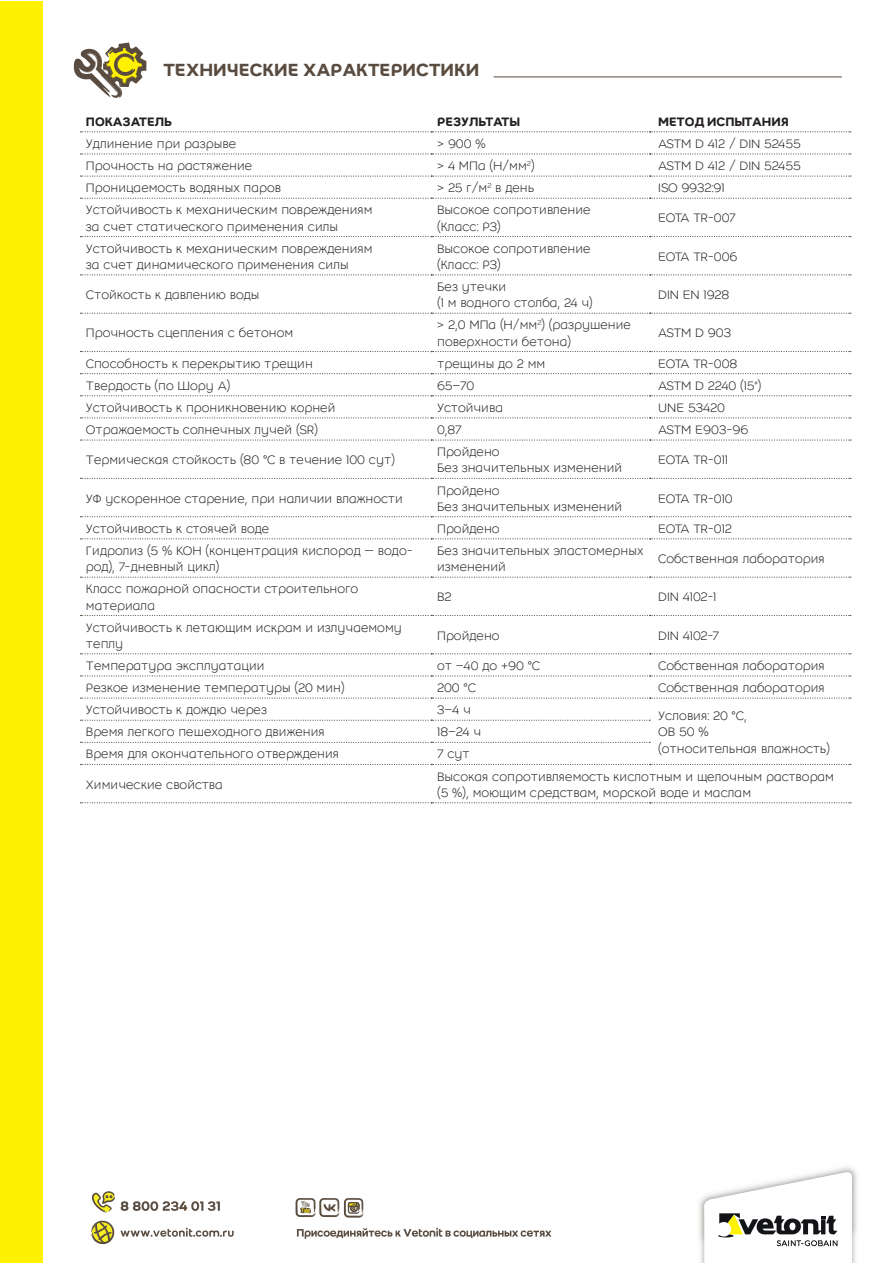
<style>
.page{position:relative;width:893px;height:1263px;background:#fff}
.page>*{position:absolute;margin:0;border:0;box-sizing:border-box;transform-origin:0 0}
.t1{font:500 19.5px "Weber";color:#594b3f}
.Таблица_ячейка{font:300 13.5px/16.2px "Weber";color:#231f20}
.Таблица_ячейка-2{font:300 13.5px "Weber";letter-spacing:-.035em;color:#231f20}
.Таблица_ячейка-3{font:500 13.5px "Weber";color:#231f20}
.Таблица_ячейка-4{font:300 13.5px "Weber";letter-spacing:-.02em;color:#231f20}
.Таблица_ячейка-5{font:300 13.5px "Weber";letter-spacing:-.045em;color:#231f20}
</style>
<div class="page">
<svg style="left:74px;top:43px;width:72px;height:55px"></svg>
<hr style="left:494px;top:77px;width:348px;height:1px;background:#594b3f">
<svg style="left:81px;top:176px;width:770px;height:1px"></svg>
<svg style="left:81px;top:313px;width:770px;height:1px"></svg>
<svg style="left:81px;top:153px;width:770px;height:2px"></svg>
<svg style="left:81px;top:236px;width:770px;height:1px"></svg>
<svg style="left:81px;top:198px;width:770px;height:1px"></svg>
<svg style="left:81px;top:131px;width:770px;height:1px"></svg>
<svg style="left:81px;top:373px;width:770px;height:1px"></svg>
<svg style="left:81px;top:720px;width:569px;height:1px"></svg>
<svg style="left:81px;top:742px;width:569px;height:1px"></svg>
<svg style="left:81px;top:351px;width:770px;height:1px"></svg>
<svg style="left:81px;top:274px;width:770px;height:1px"></svg>
<svg style="left:81px;top:395px;width:770px;height:1px"></svg>
<svg style="left:81px;top:417px;width:770px;height:1px"></svg>
<svg style="left:81px;top:439px;width:770px;height:2px"></svg>
<svg style="left:81px;top:478px;width:770px;height:1px"></svg>
<svg style="left:81px;top:516px;width:770px;height:1px"></svg>
<svg style="left:81px;top:538px;width:770px;height:1px"></svg>
<svg style="left:81px;top:577px;width:770px;height:1px"></svg>
<svg style="left:81px;top:615px;width:770px;height:1px"></svg>
<svg style="left:81px;top:653px;width:770px;height:1px"></svg>
<svg style="left:81px;top:675px;width:770px;height:1px"></svg>
<svg style="left:81px;top:802px;width:770px;height:1px"></svg>
<svg style="left:81px;top:764px;width:770px;height:1px"></svg>
<svg style="left:81px;top:697px;width:770px;height:2px"></svg>
<div style="left:0;top:1px;width:43px;height:1262px;background:#fff200"></div>
<img style="left:699px;top:1167px;width:158px;height:96px">
<svg style="left:704px;top:1171px;width:148px;height:92px"></svg>
<svg style="left:92px;top:1191px;width:23px;height:21px"></svg>
<svg style="left:91px;top:1220px;width:23px;height:24px"></svg>
<svg style="left:121px;top:1201px;width:99px;height:10px"></svg>
<svg style="left:120px;top:1228px;width:114px;height:9px"></svg>
<svg style="left:297px;top:1228px;width:254px;height:11px"></svg>
<svg style="left:296px;top:1198px;width:67px;height:19px"></svg>
<p class="t1" style="left:163px;top:58px;width:318px">ТЕХНИЧЕСКИЕ ХАРАКТЕРИСТИКИ</p>
<p class="Таблица_ячейка-3" style="left:86px;top:114px;width:88px">ПОКАЗАТЕЛЬ</p>
<p class="Таблица_ячейка-3" style="left:437px;top:114px;width:85px">РЕЗУЛЬТАТЫ</p>
<p class="Таблица_ячейка-3" style="left:658px;top:114px;width:132px">МЕТОД ИСПЫТАНИЯ</p>
<p class="Таблица_ячейка" style="left:86px;top:136px;width:152px">Удлинение при разрыве</p>
<p class="Таблица_ячейка" style="left:437px;top:136px;width:50px">&gt; 900 %</p>
<p class="Таблица_ячейка" style="left:658px;top:136px;width:144px">ASTM D 412 / DIN 52455</p>
<p class="Таблица_ячейка" style="left:86px;top:158px;width:168px">Прочность на растяжение</p>
<p class="Таблица_ячейка" style="left:437px;top:158px;width:99px">&gt; 4 МПа (Н/мм<sup>2</sup>)</p>
<p class="Таблица_ячейка" style="left:658px;top:158px;width:144px">ASTM D 412 / DIN 52455</p>
<p class="Таблица_ячейка" style="left:86px;top:180px;width:197px">Проницаемость водяных паров</p>
<p class="Таблица_ячейка" style="left:437px;top:180px;width:99px">&gt; 25 г/м<sup>2</sup> в день</p>
<p class="Таблица_ячейка" style="left:658px;top:180px;width:68px">ISO 9932:91</p>
<p class="Таблица_ячейка" style="left:86px;top:202px;width:288px">Устойчивость к механическим повреждениям за счет статического применения силы</p>
<p class="Таблица_ячейка" style="left:437px;top:202px;width:155px">Высокое сопротивление (Класс: P3)</p>
<p class="Таблица_ячейка-5" style="left:658px;top:211px;width:79px">EOTA TR- 007</p>
<p class="Таблица_ячейка" style="left:86px;top:240px;width:288px">Устойчивость к механическим повреждениям за счет динамического применения силы</p>
<p class="Таблица_ячейка" style="left:437px;top:240px;width:155px">Высокое сопротивление (Класс: P3)</p>
<p class="Таблица_ячейка-2" style="left:658px;top:249px;width:81px">EOTA TR-006</p>
<p class="Таблица_ячейка" style="left:86px;top:287px;width:175px">Стойкость к давлению воды</p>
<p class="Таблица_ячейка" style="left:437px;top:279px;width:157px">Без утечки<br>(1 м водного столба, 24 ч)</p>
<p class="Таблица_ячейка" style="left:658px;top:287px;width:73px">DIN EN 1928</p>
<p class="Таблица_ячейка" style="left:86px;top:325px;width:209px">Прочность сцепления с бетоном</p>
<p class="Таблица_ячейка" style="left:437px;top:317px;width:195px">&gt; 2,0 МПа (Н/мм<sup>2</sup>) (разрушение поверхности бетона)</p>
<p class="Таблица_ячейка" style="left:658px;top:325px;width:74px">ASTM D 903</p>
<p class="Таблица_ячейка" style="left:86px;top:355px;width:228px">Способность к перекрытию трещин</p>
<p class="Таблица_ячейка" style="left:437px;top:355px;width:110px">трещины до 2 мм</p>
<p class="Таблица_ячейка-2" style="left:658px;top:356px;width:81px">EOTA TR-008</p>
<p class="Таблица_ячейка" style="left:86px;top:377px;width:146px">Твердость (по Шору А)</p>
<p class="Таблица_ячейка" style="left:437px;top:377px;width:39px">65–70</p>
<p class="Таблица_ячейка-4" style="left:658px;top:378px;width:105px">ASTM D 2240 (15”)</p>
<p class="Таблица_ячейка" style="left:86px;top:400px;width:251px">Устойчивость к проникновению корней</p>
<p class="Таблица_ячейка" style="left:437px;top:400px;width:67px">Устойчива</p>
<p class="Таблица_ячейка" style="left:658px;top:400px;width:68px">UNE 53420</p>
<p class="Таблица_ячейка" style="left:86px;top:422px;width:234px">Отражаемость солнечных лучей (SR)</p>
<p class="Таблица_ячейка" style="left:437px;top:422px;width:26px">0,87</p>
<p class="Таблица_ячейка" style="left:658px;top:422px;width:92px">ASTM E903-96</p>
<p class="Таблица_ячейка" style="left:86px;top:452px;width:310px">Термическая стойкость (80 °C в течение 100 сут)</p>
<p class="Таблица_ячейка" style="left:437px;top:444px;width:187px">Пройдено<br>Без значительных изменений</p>
<p class="Таблица_ячейка-2" style="left:658px;top:452px;width:71px">EOTA TR- 011</p>
<p class="Таблица_ячейка" style="left:86px;top:490px;width:318px">УФ ускоренное старение, при наличии влажности</p>
<p class="Таблица_ячейка" style="left:437px;top:482px;width:187px">Пройдено<br>Без значительных изменений</p>
<p class="Таблица_ячейка-2" style="left:658px;top:491px;width:76px">EOTA TR- 010</p>
<p class="Таблица_ячейка" style="left:86px;top:520px;width:185px">Устойчивость к стоячей воде</p>
<p class="Таблица_ячейка" style="left:437px;top:520px;width:64px">Пройдено</p>
<p class="Таблица_ячейка-2" style="left:658px;top:521px;width:75px">EOTA TR- 012</p>
<p class="Таблица_ячейка" style="left:86px;top:543px;width:328px">Гидролиз (5 % KOH (концентрация кислород — водо&shy;род), 7-дневный цикл)</p>
<p class="Таблица_ячейка" style="left:437px;top:543px;width:208px">Без значительных эластомерных изменений</p>
<p class="Таблица_ячейка" style="left:658px;top:551px;width:168px">Собственная лаборатория</p>
<p class="Таблица_ячейка" style="left:86px;top:581px;width:274px">Класс пожарной опасности строительного материала</p>
<p class="Таблица_ячейка" style="left:437px;top:589px;width:16px">B2</p>
<p class="Таблица_ячейка" style="left:658px;top:589px;width:60px">DIN 4102-1</p>
<p class="Таблица_ячейка" style="left:86px;top:619px;width:317px">Устойчивость к летающим искрам и излучаемому теплу</p>
<p class="Таблица_ячейка" style="left:437px;top:627px;width:64px">Пройдено</p>
<p class="Таблица_ячейка" style="left:658px;top:627px;width:62px">DIN 4102-7</p>
<p class="Таблица_ячейка" style="left:86px;top:658px;width:180px">Температура эксплуатации</p>
<p class="Таблица_ячейка" style="left:437px;top:658px;width:104px">от –40 до +90 °C</p>
<p class="Таблица_ячейка" style="left:658px;top:658px;width:168px">Собственная лаборатория</p>
<p class="Таблица_ячейка" style="left:86px;top:680px;width:260px">Резкое изменение температуры (20 мин)</p>
<p class="Таблица_ячейка" style="left:437px;top:680px;width:40px">200 °C</p>
<p class="Таблица_ячейка" style="left:658px;top:680px;width:168px">Собственная лаборатория</p>
<p class="Таблица_ячейка" style="left:86px;top:702px;width:183px">Устойчивость к дождю через</p>
<p class="Таблица_ячейка" style="left:437px;top:702px;width:35px">3–4 ч</p>
<p class="Таблица_ячейка" style="left:658px;top:708px;width:173px">Условия: 20 °C,<br>ОВ 50 %<br>(относительная влажность)</p>
<p class="Таблица_ячейка" style="left:86px;top:724px;width:240px">Время легкого пешеходного движения</p>
<p class="Таблица_ячейка" style="left:437px;top:724px;width:45px">18–24 ч</p>
<p class="Таблица_ячейка" style="left:86px;top:746px;width:255px">Время для окончательного отверждения</p>
<p class="Таблица_ячейка" style="left:437px;top:746px;width:34px">7 сут</p>
<p class="Таблица_ячейка" style="left:86px;top:776px;width:139px">Химические свойства</p>
<p class="Таблица_ячейка" style="left:437px;top:768px;width:398px">Высокая сопротивляемость кислотным и щелочным растворам (5 %), моющим средствам, морской воде и маслам</p>
</div>
